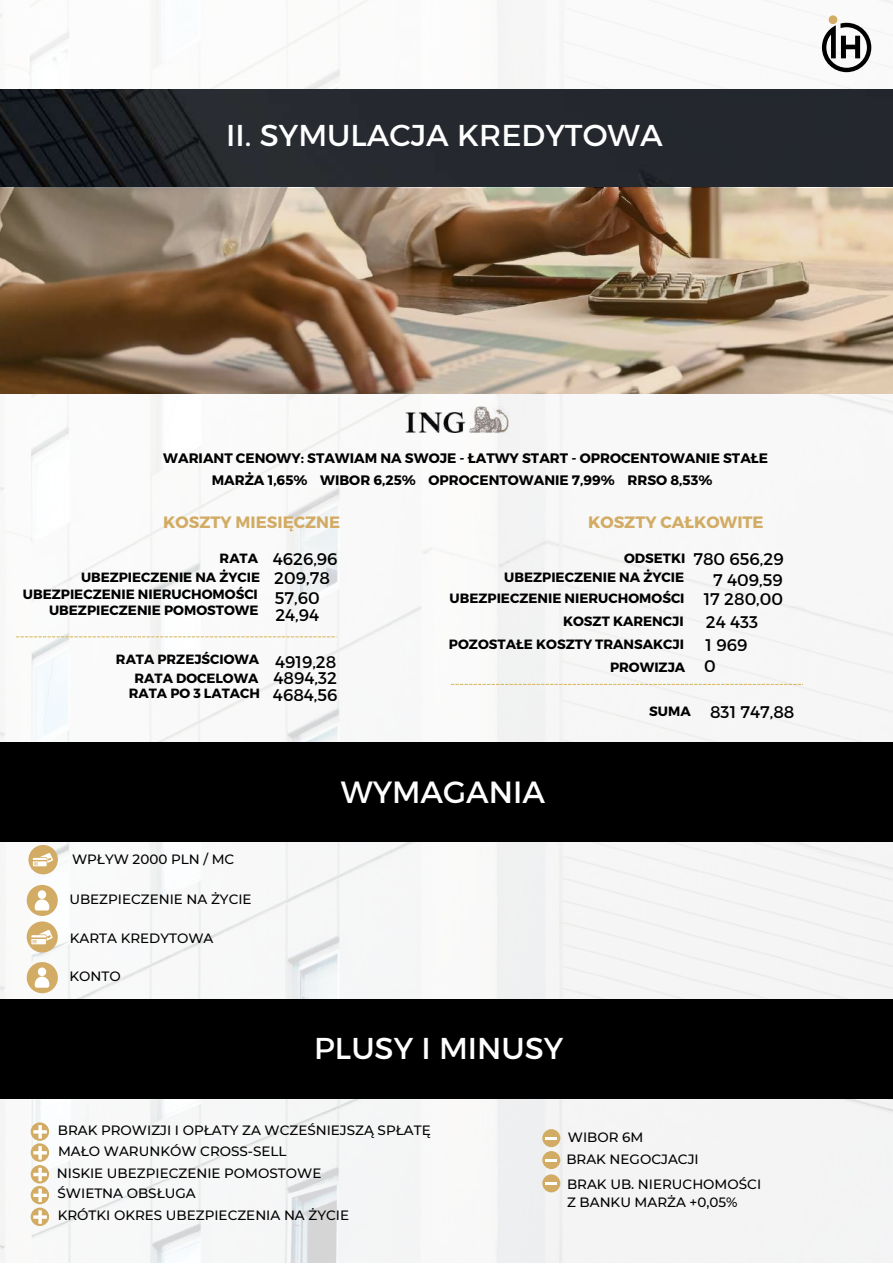
<style>
.page{position:relative;width:893px;height:1264px;background:#fff}
.page>*{position:absolute;margin:0;border:0;box-sizing:border-box;transform-origin:0 0}
.t1{font:30.75px "Kief Montaser Regular";color:#fff}
.t2{font:30.75px "Montserrat";color:#fff}
.t3{font:16.8px/19px "Montserrat";color:#000}
.t4{font:700 16.5px "Montserrat";color:#d2ab64}
.t5{font:700 13.65px "Montserrat";color:#000}
.t6{font:500 13.5px/18px "Montserrat";color:#000}
.t7{font:700 13.5px/15.3px "Montserrat";color:#000;text-align:right}
.t8{font:700 13.35px/19px "Montserrat";color:#000}
.s1{font-weight:400;font-size:16.8px}
.s2{font-weight:700;font-size:13.5px}
</style>
<div class="page">
<img style="left:0;top:0;width:892px;height:1262px">
<img style="left:0;top:89px;width:892px;height:304px">
<img style="left:1px;top:188px;width:891px;height:206px">
<div style="left:0;top:742px;width:892px;height:99px;background:#000"></div>
<div style="left:28px;top:845px;width:30px;height:29px;background:#d2ab64;border-radius:50%"></div>
<svg style="left:33px;top:853px;width:20px;height:13px"></svg>
<div style="left:27px;top:884px;width:31px;height:32px;background:#d2ab64;border-radius:50%"></div>
<div style="left:38px;top:890px;width:8px;height:8px;background:#fff;border-radius:50%"></div>
<svg style="left:35px;top:899px;width:14px;height:11px"></svg>
<div style="left:27px;top:921px;width:31px;height:31px;background:#d2ab64;border-radius:50%"></div>
<svg style="left:31px;top:929px;width:22px;height:15px"></svg>
<div style="left:27px;top:962px;width:31px;height:31px;background:#d2ab64;border-radius:50%"></div>
<div style="left:38px;top:967px;width:8px;height:9px;background:#fff;border-radius:50%"></div>
<svg style="left:35px;top:976px;width:14px;height:11px"></svg>
<div style="left:0;top:998px;width:892px;height:100px;background:#000"></div>
<svg style="left:31px;top:1185px;width:18px;height:19px"></svg>
<svg style="left:542px;top:1150px;width:18px;height:19px"></svg>
<svg style="left:545px;top:1158px;width:12px;height:3px"></svg>
<svg style="left:33px;top:1188px;width:14px;height:13px"></svg>
<img style="left:406px;top:406px;width:102px;height:26px">
<svg style="left:31px;top:1207px;width:18px;height:18px"></svg>
<svg style="left:33px;top:1210px;width:14px;height:13px"></svg>
<svg style="left:31px;top:1122px;width:18px;height:18px"></svg>
<svg style="left:31px;top:1143px;width:18px;height:18px"></svg>
<svg style="left:33px;top:1125px;width:14px;height:13px"></svg>
<svg style="left:33px;top:1146px;width:14px;height:13px"></svg>
<svg style="left:31px;top:1165px;width:18px;height:18px"></svg>
<svg style="left:33px;top:1167px;width:14px;height:14px"></svg>
<div style="left:542px;top:1174px;width:18px;height:18px;background:#d2ab64;border-radius:50%"></div>
<svg style="left:545px;top:1182px;width:12px;height:2px"></svg>
<div style="left:542px;top:1129px;width:18px;height:18px;background:#d2ab64;border-radius:50%"></div>
<svg style="left:545px;top:1137px;width:12px;height:2px"></svg>
<svg style="left:16px;top:636px;width:321px;height:1px"></svg>
<svg style="left:451px;top:684px;width:352px;height:1px"></svg>
<svg style="left:821px;top:15px;width:50px;height:57px"></svg>
<h1 class="t1" style="left:226px;top:116px;width:438px">II. SYMULACJA KREDYTOWA</h1>
<p class="t5" style="left:163px;top:449px;width:606px">WARIANT CENOWY: STAWIAM NA SWOJE - ŁATWY START - OPROCENTOWANIE STAŁE</p>
<p class="t5" style="left:212px;top:471px;width:502px">MARŻA 1,65% WIBOR 6,25% OPROCENTOWANIE 7,99% RRSO 8,53%</p>
<p class="t4" style="left:163px;top:511px;width:178px">KOSZTY MIESIĘCZNE</p>
<p class="t4" style="left:588px;top:511px;width:177px">KOSZTY CAŁKOWITE</p>
<p class="t3" style="left:273px;top:549px;width:66px">4626,96<br>209,78<br>57,60</p>
<p class="t3" style="left:275px;top:604px;width:45px">24,94</p>
<p class="t8" style="left:135px;top:649px;width:203px;text-indent:-19px">RATA PRZEJŚCIOWA <span class="s1">4919,28<br></span>RATA DOCELOWA</p>
<p class="t8" style="left:129px;top:683px;width:133px">RATA PO 3 LATACH</p>
<p class="t8" style="left:220px;top:548px;width:40px">RATA</p>
<p class="t7" style="left:23px;top:586px;width:237px">UBEZPIECZENIE NIERUCHOMOŚCI<br>UBEZPIECZENIE POMOSTOWE</p>
<p class="t8" style="left:81px;top:567px;width:180px">UBEZPIECZENIE NA ŻYCIE</p>
<p class="t3" style="left:273px;top:668px;width:66px;line-height:17.1px">4894,32<br>4684,56</p>
<p class="t7" style="left:624px;top:550px;width:63px">ODSETKI</p>
<p class="t7" style="left:504px;top:569px;width:181px">UBEZPIECZENIE NA ŻYCIE</p>
<p class="t3" style="left:693px;top:548px;width:92px;line-height:21px;text-align:right">780 656,29<br>7 409,59</p>
<p class="t7" style="left:449px;top:586px;width:236px;line-height:22.8px">UBEZPIECZENIE NIERUCHOMOŚCI<br>KOSZT KARENCJI</p>
<p class="t7" style="left:610px;top:658px;width:77px">PROWIZJA</p>
<p class="t3" style="left:703px;top:587px;width:81px;line-height:23px">17 280,00<br>24 433<br>1 969</p>
<p class="t3" style="left:704px;top:656px;width:13px">0</p>
<p class="t3" style="left:649px;top:701px;width:147px"><span class="s2">SUMA</span> 831 747,88</p>
<p class="t7" style="left:449px;top:636px;width:237px">POZOSTAŁE KOSZTY TRANSAKCJI</p>
<p class="t6" style="left:72px;top:850px;width:164px">WPŁYW 2000 PLN / MC</p>
<p class="t6" style="left:69px;top:890px;width:184px">UBEZPIECZENIE NA ŻYCIE</p>
<p class="t6" style="left:70px;top:928px;width:145px">KARTA KREDYTOWA</p>
<p class="t6" style="left:69px;top:967px;width:53px">KONTO</p>
<h1 class="t2" style="left:341px;top:772px;width:206px">WYMAGANIA</h1>
<h1 class="t1" style="left:314px;top:1029px;width:250px">PLUSY I MINUSY</h1>
<p class="t6" style="left:58px;top:1121px;width:374px">BRAK PROWIZJI I OPŁATY ZA WCZEŚNIEJSZĄ SPŁATĘ</p>
<p class="t6" style="left:58px;top:1142px;width:230px">MAŁO WARUNKÓW CROSS-SELL</p>
<p class="t6" style="left:57px;top:1163px;width:266px">NISKIE UBEZPIECZENIE POMOSTOWE</p>
<p class="t6" style="left:58px;top:1184px;width:140px">ŚWIETNA OBSŁUGA</p>
<p class="t6" style="left:58px;top:1206px;width:293px">KRÓTKI OKRES UBEZPIECZENIA NA ŻYCIE</p>
<p class="t6" style="left:568px;top:1127px;width:77px">WIBOR 6M</p>
<p class="t6" style="left:567px;top:1175px;width:195px">BRAK UB. NIERUCHOMOŚCI<br>Z BANKU MARŻA +0,05%</p>
<p class="t6" style="left:566px;top:1149px;width:134px">BRAK NEGOCJACJI</p>
</div>
